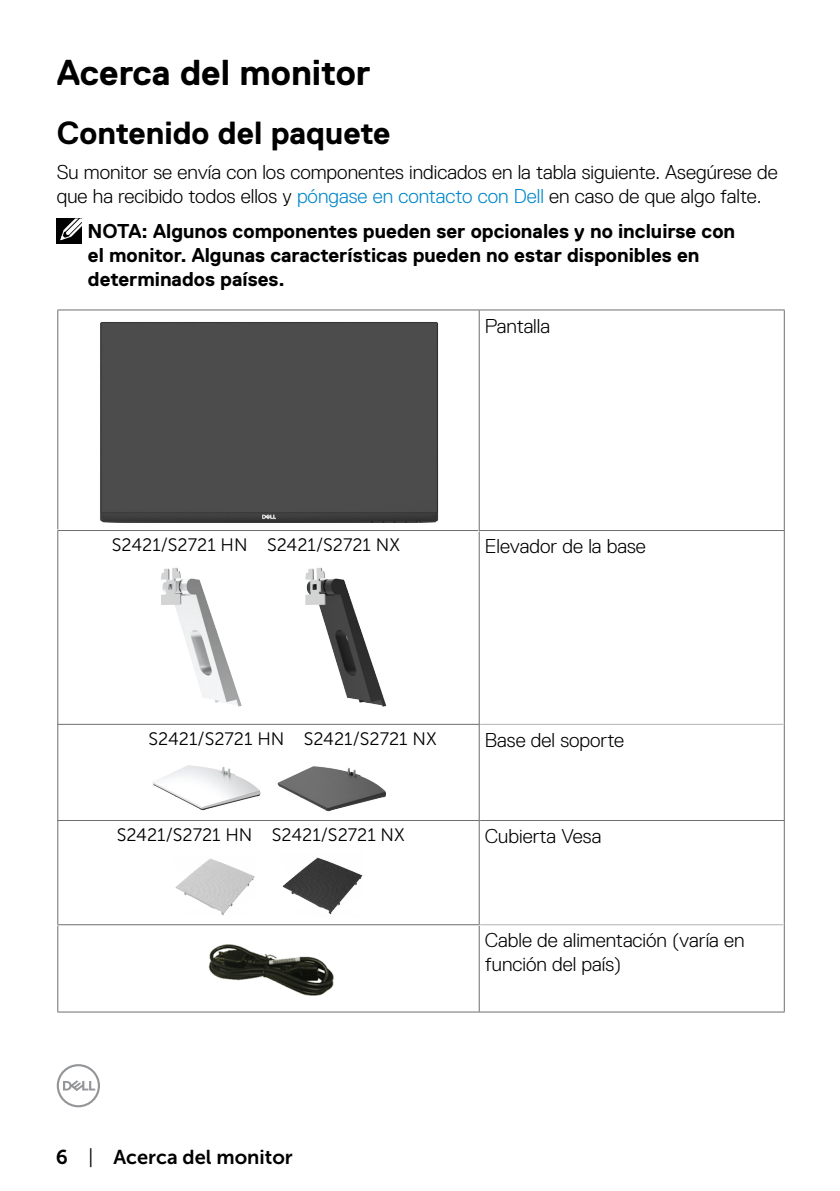
<style>
.page{position:relative;width:840px;height:1191px;background:#fff}
.page>*{position:absolute;margin:0;border:0;box-sizing:border-box;transform-origin:0 0}
.t1{font:700 36px "Dell Replica";color:#000}
.t2{font:700 32px "Dell Replica";color:#000}
.t3{font:300 20px/24px "Dell Replica";color:#000}
.t4{font:700 20px/24px "Dell Replica";color:#000}
.t5{font:20px "Museo Sans For Dell 700";color:#000}
.t6{font:18px "Museo Sans For Dell 300";color:#000}
.s1{color:#0087cb}
.s2{font-family:"Museo Sans For Dell 300"}
</style>
<div class="page">
<svg style="left:57px;top:1064px;width:43px;height:43px"></svg>
<div style="left:57px;top:218px;width:25px;height:26px;background:#000"></div>
<svg style="left:60px;top:218px;width:22px;height:23px"></svg>
<hr style="left:57px;top:530px;width:421px;height:1px;background:#6d6e71">
<hr style="left:57px;top:531px;width:1px;height:193px;background:#6d6e71">
<hr style="left:478px;top:531px;width:1px;height:193px;background:#6d6e71">
<hr style="left:57px;top:724px;width:422px;height:1px;background:#6d6e71">
<hr style="left:57px;top:724px;width:1px;height:96px;background:#6d6e71">
<hr style="left:478px;top:724px;width:1px;height:96px;background:#6d6e71">
<hr style="left:57px;top:820px;width:422px;height:1px;background:#6d6e71">
<hr style="left:57px;top:820px;width:1px;height:104px;background:#6d6e71">
<hr style="left:478px;top:820px;width:1px;height:104px;background:#6d6e71">
<hr style="left:57px;top:924px;width:422px;height:1px;background:#6d6e71">
<hr style="left:57px;top:310px;width:422px;height:1px;background:#6d6e71">
<hr style="left:57px;top:310px;width:1px;height:219px;background:#6d6e71">
<hr style="left:479px;top:310px;width:305px;height:1px;background:#6d6e71">
<hr style="left:478px;top:310px;width:1px;height:220px;background:#6d6e71">
<hr style="left:783px;top:310px;width:1px;height:220px;background:#6d6e71">
<hr style="left:478px;top:530px;width:306px;height:1px;background:#6d6e71">
<hr style="left:783px;top:530px;width:1px;height:194px;background:#6d6e71">
<hr style="left:783px;top:724px;width:1px;height:96px;background:#6d6e71">
<hr style="left:480px;top:820px;width:304px;height:1px;background:#6d6e71">
<hr style="left:783px;top:820px;width:1px;height:104px;background:#6d6e71">
<hr style="left:480px;top:724px;width:302px;height:1px;background:#b1b3b6">
<hr style="left:57px;top:925px;width:1px;height:86px;background:#6d6e71">
<hr style="left:478px;top:925px;width:1px;height:86px;background:#6d6e71">
<hr style="left:783px;top:924px;width:1px;height:87px;background:#6d6e71">
<hr style="left:57px;top:1011px;width:422px;height:1px;background:#6d6e71">
<hr style="left:479px;top:1011px;width:305px;height:1px;background:#6d6e71">
<hr style="left:480px;top:924px;width:302px;height:1px;background:#b1b3b6">
<div style="left:100px;top:322px;width:338px;height:201px;background:#4c4c4c"></div>
<img style="left:161px;top:567px;width:81px;height:140px">
<img style="left:305px;top:567px;width:80px;height:140px">
<img style="left:152px;top:765px;width:109px;height:46px">
<img style="left:277px;top:766px;width:108px;height:46px">
<img style="left:282px;top:857px;width:81px;height:57px">
<img style="left:175px;top:858px;width:80px;height:57px">
<img style="left:208px;top:944px;width:126px;height:52px">
<h1 class="t1" style="left:57px;top:52px;width:315px">Acerca del monitor</h1>
<h2 class="t2" style="left:57px;top:115px;width:335px">Contenido del paquete</h2>
<p class="t3" style="left:57px;top:160px;width:722px">Su monitor se envía con los componentes indicados en la tabla siguiente. Asegúrese de que ha recibido todos ellos y <span class="s1">póngase en contacto con Dell</span> en caso de que algo falte.</p>
<p class="t4" style="left:87px;top:219px;width:648px">NOTA: Algunos componentes pueden ser opcionales y no incluirse con el monitor. Algunas características pueden no estar disponibles en determinados países.</p>
<p class="t3" style="left:484px;top:314px;width:67px">Pantalla</p>
<p class="t6" style="left:112px;top:535px;width:289px">S2421/S2721 HN S2421/S2721 NX</p>
<p class="t3" style="left:484px;top:534px;width:162px">Elevador de la base</p>
<p class="t6" style="left:148px;top:729px;width:289px">S2421/S2721 HN S2421/S2721 NX</p>
<p class="t3" style="left:484px;top:728px;width:141px">Base del soporte</p>
<p class="t6" style="left:117px;top:825px;width:289px">S2421/S2721 HN S2421/S2721 NX</p>
<p class="t3" style="left:484px;top:824px;width:118px">Cubierta Vesa</p>
<p class="t5" style="left:56px;top:1145px;width:238px">6 <span class="s2">|</span> Acerca del monitor</p>
<p class="t3" style="left:484px;top:928px;width:261px">Cable de alimentación (varía en función del país)</p>
</div>
